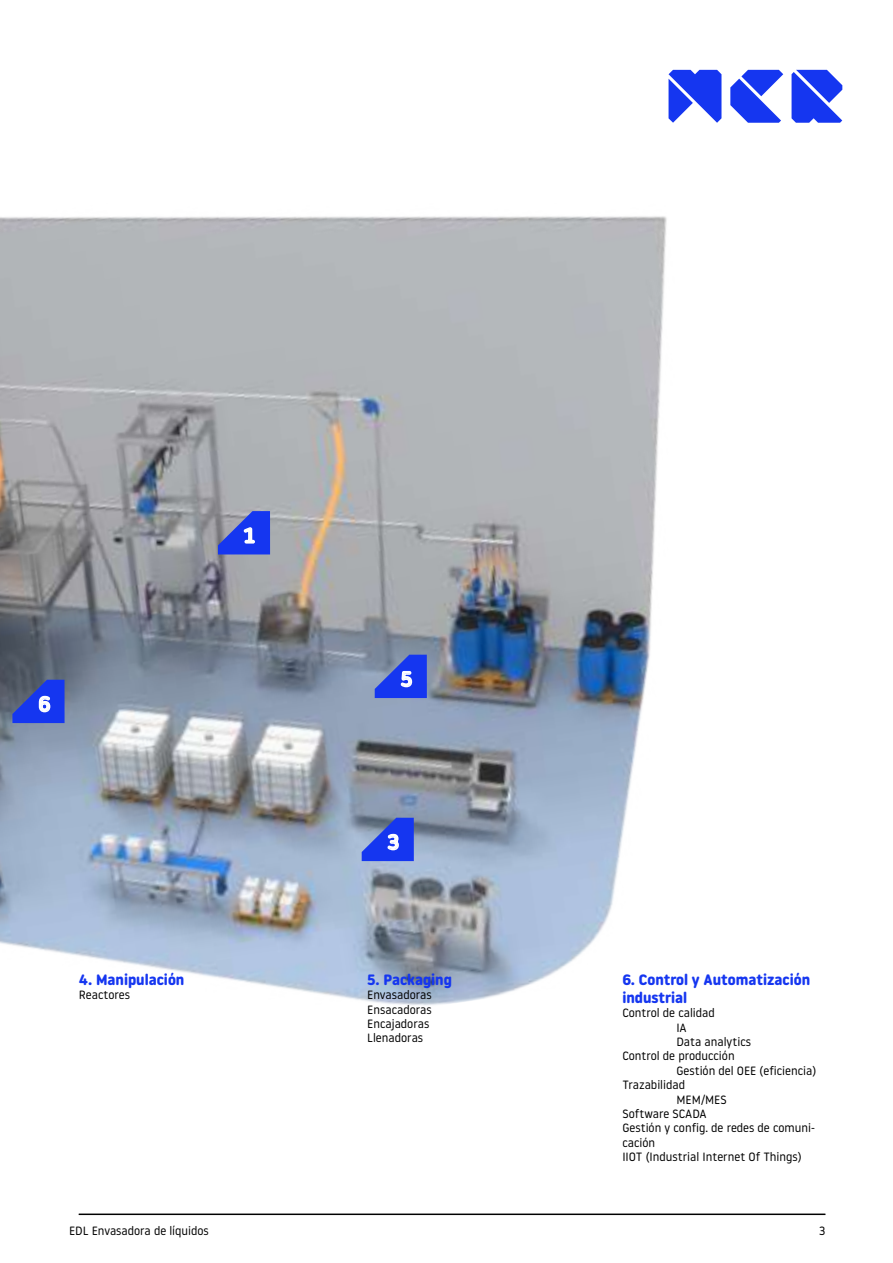
<style>
.page{position:relative;width:893px;height:1263px;background:#fff}
.page>*{position:absolute;margin:0;border:0;box-sizing:border-box;transform-origin:0 0}
.t1{font:500 21px "Noway Round";color:#fff}
.t2{font:700 15px/18px "Noway Round";color:#1536f0}
.t3{font:12px/14.4px "Noway Round";color:#000}
</style>
<div class="page">
<img style="left:0;top:69px;width:843px;height:936px">
<svg style="left:218px;top:511px;width:52px;height:43px;background:#4158db"></svg>
<svg style="left:375px;top:655px;width:52px;height:43px;background:#3b56dd"></svg>
<svg style="left:12px;top:680px;width:53px;height:43px;background:#324acc"></svg>
<svg style="left:362px;top:818px;width:52px;height:43px;background:#3a55dc"></svg>
<svg style="left:791px;top:70px;width:51px;height:53px"></svg>
<svg style="left:730px;top:70px;width:53px;height:53px"></svg>
<svg style="left:669px;top:70px;width:52px;height:53px"></svg>
<hr style="left:79px;top:1213px;width:746px;height:2px;background:#000">
<h1 class="t1" style="left:244px;top:521px;width:12px">1</h1>
<h1 class="t1" style="left:38px;top:689px;width:14px">6</h1>
<h1 class="t1" style="left:401px;top:664px;width:13px">5</h1>
<p class="t2" style="left:79px;top:971px;width:107px">4. Manipulación</p>
<p class="t3" style="left:79px;top:987px;width:53px">Reactores</p>
<h1 class="t1" style="left:388px;top:827px;width:13px">3</h1>
<p class="t2" style="left:367px;top:971px;width:86px">5. Packaging</p>
<p class="t3" style="left:367px;top:987px;width:66px">Envasadoras<br>Ensacadoras<br>Encajadoras<br>Llenadoras</p>
<p class="t2" style="left:622px;top:971px;width:190px">6. Control y Automatización industrial</p>
<p class="t3" style="left:622px;top:1005px;width:94px">Control de calidad</p>
<p class="t3" style="left:676px;top:1020px;width:12px">IA</p>
<p class="t3" style="left:676px;top:1034px;width:76px">Data analytics</p>
<p class="t3" style="left:622px;top:1048px;width:114px">Control de producción</p>
<p class="t3" style="left:676px;top:1063px;width:141px">Gestión del OEE (eficiencia)</p>
<p class="t3" style="left:622px;top:1077px;width:64px">Trazabilidad</p>
<p class="t3" style="left:676px;top:1092px;width:52px">MEM/MES</p>
<p class="t3" style="left:622px;top:1106px;width:86px">Software SCADA</p>
<p class="t3" style="left:622px;top:1120px;width:194px">Gestión y config. de redes de comuni-</p>
<p class="t3" style="left:622px;top:1135px;width:34px">cación</p>
<p class="t3" style="left:622px;top:1149px;width:181px">IIOT (Industrial Internet Of Things)</p>
<p class="t3" style="left:69px;top:1223px;width:141px">EDL Envasadora de líquidos</p>
<p class="t3" style="left:819px;top:1223px;width:8px">3</p>
</div>
